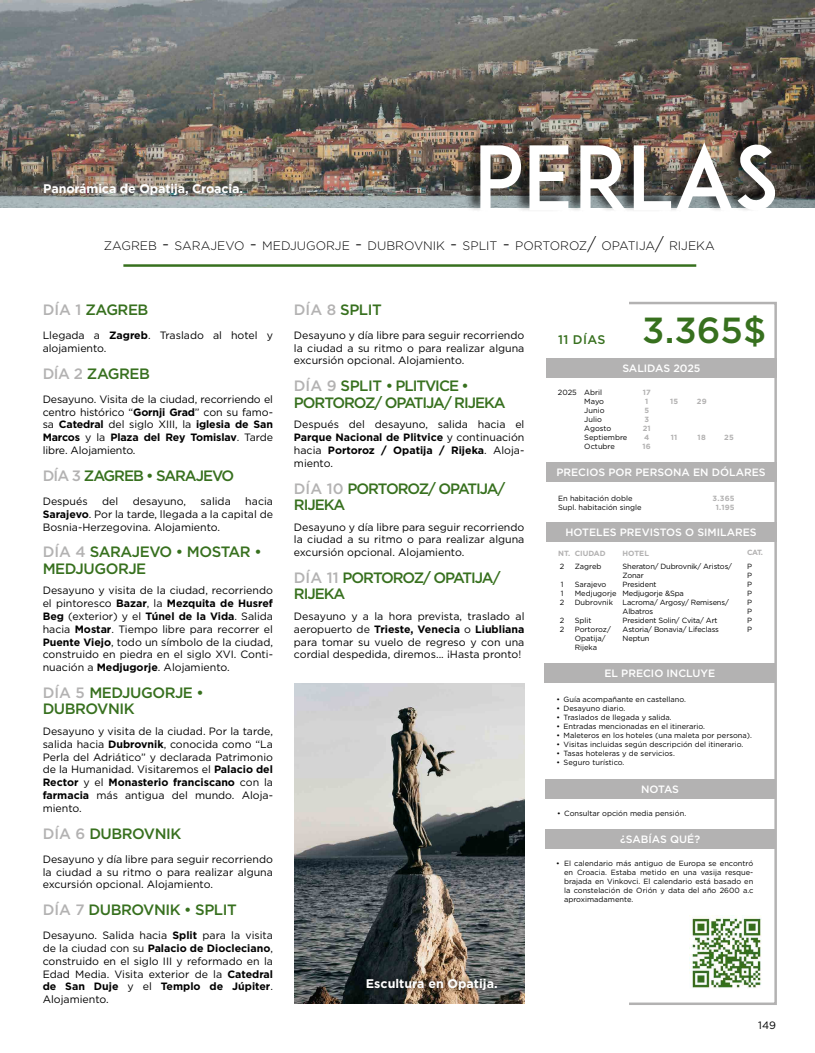
<style>
.page{position:relative;width:815px;height:1053px;background:#fff}
.page>*{position:absolute;margin:0;border:0;box-sizing:border-box;transform-origin:0 0}
.t1{font:87.5px "ADAM.CGPRO";color:#fff}
.t2{font:500 36.25px "Gotham";color:#37701e}
.t3{font:500 15px/16.2px "Gotham";letter-spacing:-.07em;color:#37701e}
.t4{font:500 15px/16.2px "Gotham";letter-spacing:-.035em;color:#37701e}
.t5{font:700 12.5px "Gotham";letter-spacing:-.01em;color:#fff}
.t6{font:500 12.5px "Gotham";letter-spacing:.03em;color:#37701e}
.t7{font:300 12.25px "Gotham";color:#000}
.t8{font:10.62px/12.8px "Gotham";color:#000;text-align:justify}
.t9{font:500 10.62px "Gotham";color:#fff}
.t10{font:10.62px "Gotham";color:#010202}
.t11{font:7.5px/9px "Gotham";color:#000}
.t12{font:7.5px/9px "Gotham";letter-spacing:-.02em;color:#000}
.t13{font:700 7.5px/9px "Gotham";letter-spacing:.005em;color:#b3b2b2;text-align:center}
.s1{font-size:17.5px}
.s2{color:#b3b2b2}
.s3{font-weight:700}
</style>
<div class="page">
<div style="left:628px;top:302px;width:149px;height:702px;border:2px solid #b3b2b2"></div>
<img style="left:0;top:0;width:815px;height:207px">
<hr style="left:123px;top:264px;width:573px;height:3px;background:#37701e">
<div style="left:465px;top:132px;width:308px;height:80px;background:#000;opacity:.6"></div>
<img style="left:294px;top:683px;width:230px;height:320px">
<div style="left:360px;top:972px;width:143px;height:24px;background:#000;opacity:.75"></div>
<img style="left:689px;top:915px;width:72px;height:73px">
<div style="left:546px;top:358px;width:231px;height:19px;background:#b3b2b2"></div>
<div style="left:546px;top:462px;width:230px;height:19px;background:#b3b2b2"></div>
<div style="left:546px;top:522px;width:231px;height:19px;background:#b3b2b2"></div>
<div style="left:545px;top:663px;width:230px;height:19px;background:#b3b2b2"></div>
<div style="left:545px;top:779px;width:230px;height:19px;background:#b3b2b2"></div>
<div style="left:545px;top:829px;width:230px;height:19px;background:#b3b2b2"></div>
<p class="t5" style="left:43px;top:180px;width:201px">Panorámica de Opatija, Croacia.</p>
<h1 class="t1" style="left:474px;top:125px;width:307px">PERLAS</h1>
<p class="t7" style="left:104px;top:238px;width:612px">ZAGREB <span class="s1">-</span> SARAJEVO <span class="s1">-</span> MEDJUGORJE <span class="s1">-</span> DUBROVNIK <span class="s1">-</span> SPLIT <span class="s1">-</span> PORTOROZ<span class="s1">/</span> OPATIJA<span class="s1">/</span> RIJEKA</p>
<h3 class="t4" style="left:43px;top:301px;width:107px"><span class="s2">DÍA 1</span> ZAGREB</h3>
<p class="t8" style="left:43px;top:328px;width:232px">Llegada a <span class="s3">Zagreb</span>. Traslado al hotel y alojamiento.</p>
<h3 class="t4" style="left:43px;top:365px;width:109px"><span class="s2">DÍA 2</span> ZAGREB</h3>
<p class="t8" style="left:43px;top:392px;width:232px">Desayuno. Visita de la ciudad, recorriendo el centro histórico “<span class="s3">Gornji Grad</span>” con su famo&shy;sa <span class="s3">Catedral</span> del siglo XIII, la <span class="s3">iglesia de San Marcos</span> y la <span class="s3">Plaza del Rey Tomislav</span>. Tarde libre. Alojamiento.</p>
<h3 class="t3" style="left:43px;top:467px;width:193px"><span class="s2">DÍA 3</span> ZAGREB • SARAJEVO</h3>
<p class="t8" style="left:43px;top:494px;width:47px">Después</p>
<p class="t8" style="left:102px;top:494px;width:18px">del</p>
<p class="t8" style="left:133px;top:494px;width:55px">desayuno,</p>
<p class="t8" style="left:201px;top:494px;width:32px">salida</p>
<p class="t8" style="left:43px;top:494px;width:232px;text-indent:203px">hacia <span class="s3">Sarajevo</span>. Por la tarde, llegada a la capital de Bosnia-Herzegovina. Alojamiento.</p>
<h3 class="t4" style="left:43px;top:543px;width:221px"><span class="s2">DÍA 4</span> SARAJEVO • MOSTAR •<br>MEDJUGORJE</h3>
<p class="t8" style="left:43px;top:584px;width:232px">Desayuno y visita de la ciudad, recorriendo el pintoresco <span class="s3">Bazar</span>, la <span class="s3">Mezquita de Husref Beg</span> (exterior) y el <span class="s3">Túnel de la Vida</span>. Salida hacia <span class="s3">Mostar</span>. Tiempo libre para recorrer el <span class="s3">Puente Viejo</span>, todo un símbolo de la ciudad, construido en piedra en el siglo XVI. Conti&shy;nuación a <span class="s3">Medjugorje</span>. Alojamiento.</p>
<h3 class="t4" style="left:43px;top:684px;width:163px"><span class="s2">DÍA 5</span> MEDJUGORJE •<br>DUBROVNIK</h3>
<p class="t8" style="left:43px;top:724px;width:232px">Desayuno y visita de la ciudad. Por la tarde, salida hacia <span class="s3">Dubrovnik</span>, conocida como “La Perla del Adriático” y declarada Patrimonio de la Humanidad. Visitaremos el <span class="s3">Palacio del Rector</span> y el <span class="s3">Monasterio franciscano</span> con la <span class="s3">farmacia</span> más antigua del mundo. Aloja&shy;miento.</p>
<h3 class="t4" style="left:43px;top:824px;width:140px"><span class="s2">DÍA 6</span> DUBROVNIK</h3>
<p class="t8" style="left:43px;top:852px;width:232px">Desayuno y día libre para seguir recorriendo la ciudad a su ritmo o para realizar alguna excursión opcional. Alojamiento.</p>
<h3 class="t4" style="left:43px;top:901px;width:196px"><span class="s2">DÍA 7</span> DUBROVNIK • SPLIT</h3>
<p class="t8" style="left:43px;top:928px;width:232px">Desayuno. Salida hacia <span class="s3">Split</span> para la visita de la ciudad con su <span class="s3">Palacio de Diocleciano</span>, construido en el siglo III y reformado en la Edad Media. Visita exterior de la <span class="s3">Catedral de San Duje</span> y el <span class="s3">Templo de Júpiter</span>.<br>Alojamiento.</p>
<h3 class="t4" style="left:294px;top:301px;width:89px"><span class="s2">DÍA 8</span> SPLIT</h3>
<p class="t8" style="left:294px;top:328px;width:232px">Desayuno y día libre para seguir recorriendo la ciudad a su ritmo o para realizar alguna excursión opcional. Alojamiento.</p>
<h3 class="t3" style="left:294px;top:377px;width:213px"><span class="s2">DÍA 9</span> SPLIT • PLITVICE •<br>PORTOROZ/ OPATIJA/ RIJEKA</h3>
<p class="t8" style="left:294px;top:418px;width:232px">Después del desayuno, salida hacia el <span class="s3">Parque Nacional de Plitvice</span> y continuación hacia <span class="s3">Portoroz / Opatija / Rijeka</span>. Aloja&shy;miento.</p>
<h3 class="t3" style="left:294px;top:480px;width:213px"><span class="s2">DÍA 10</span> PORTOROZ/ OPATIJA/<br>RIJEKA</h3>
<p class="t8" style="left:294px;top:520px;width:232px">Desayuno y día libre para seguir recorriendo la ciudad a su ritmo o para realizar alguna excursión opcional. Alojamiento.</p>
<h3 class="t3" style="left:294px;top:569px;width:208px"><span class="s2">DÍA 11</span> PORTOROZ/ OPATIJA/<br>RIJEKA</h3>
<p class="t8" style="left:294px;top:609px;width:232px">Desayuno y a la hora prevista, traslado al aeropuerto de <span class="s3">Trieste, Venecia</span> o <span class="s3">Liubliana </span>para tomar su vuelo de regreso y con una cordial despedida, diremos... ¡Hasta pronto!</p>
<p class="t5" style="left:366px;top:975px;width:133px">Escultura en Opatija.</p>
<p class="t6" style="left:558px;top:331px;width:49px">11 DÍAS</p>
<h2 class="t2" style="left:642px;top:306px;width:126px">3.365$</h2>
<p class="t9" style="left:622px;top:361px;width:80px">SALIDAS 2025</p>
<p class="t11" style="left:558px;top:388px;width:20px">2025</p>
<p class="t11" style="left:584px;top:388px;width:45px">Abril<br>Mayo<br>Junio<br>Julio<br>Agosto<br>Septiembre<br>Octubre</p>
<p class="t13" style="left:643px;top:388px;width:10px">17<br>1<br>5<br>3<br>21<br>4<br>16</p>
<p class="t13" style="left:670px;top:397px;width:10px">15</p>
<p class="t13" style="left:671px;top:433px;width:8px">11</p>
<p class="t13" style="left:697px;top:397px;width:11px">29</p>
<p class="t13" style="left:698px;top:433px;width:10px">18</p>
<p class="t13" style="left:724px;top:433px;width:11px">25</p>
<p class="t9" style="left:556px;top:465px;width:211px">PRECIOS POR PERSONA EN DÓLARES</p>
<p class="t11" style="left:558px;top:493px;width:85px">En habitación doble<br>Supl. habitación single</p>
<p class="t13" style="left:712px;top:493px;width:24px">3.365<br>1.195</p>
<p class="t9" style="left:565px;top:525px;width:193px">HOTELES PREVISTOS O SIMILARES</p>
<p class="t13" style="left:575px;top:548px;width:33px">CIUDAD</p>
<p class="t13" style="left:623px;top:548px;width:28px">HOTEL</p>
<p class="t13" style="left:747px;top:548px;width:17px">CAT.</p>
<p class="t11" style="left:747px;top:562px;width:7px;text-align:justify">P P P P P P P P</p>
<p class="t13" style="left:558px;top:548px;width:14px">NT.</p>
<p class="t11" style="left:560px;top:561px;width:6px">2</p>
<p class="t11" style="left:560px;top:579px;width:6px;text-align:justify">1<br>1<br>2</p>
<p class="t11" style="left:560px;top:615px;width:6px">2<br>2</p>
<p class="t12" style="left:623px;top:562px;width:111px">Sheraton/ Dubrovnik/ Aristos/<br>Zonar<br>President<br>Medjugorje &amp;Spa<br>Lacroma/ Argosy/ Remisens/<br>Albatros<br>President Solin/ Cvita/ Art<br>Astoria/ Bonavia/ Lifeclass<br>Neptun</p>
<p class="t11" style="left:575px;top:561px;width:28px">Zagreb</p>
<p class="t11" style="left:575px;top:579px;width:43px">Sarajevo<br>Medjugorje<br>Dubrovnik</p>
<p class="t11" style="left:575px;top:615px;width:38px">Split<br>Portoroz/<br>Opatija/<br>Rijeka</p>
<p class="t9" style="left:604px;top:666px;width:112px">EL PRECIO INCLUYE</p>
<p class="t11" style="left:556px;top:694px;width:131px">• Guía acompañante en castellano.</p>
<p class="t11" style="left:556px;top:703px;width:70px">• Desayuno diario.</p>
<p class="t11" style="left:556px;top:712px;width:117px">• Traslados de llegada y salida.</p>
<p class="t11" style="left:556px;top:721px;width:150px">• Entradas mencionadas en el itinerario.</p>
<p class="t11" style="left:556px;top:730px;width:197px">• Maleteros en los hoteles (una maleta por persona).</p>
<p class="t11" style="left:556px;top:739px;width:188px">• Visitas incluidas según descripción del itinerario.</p>
<p class="t11" style="left:556px;top:748px;width:120px">• Tasas hoteleras y de servicios.</p>
<p class="t11" style="left:556px;top:757px;width:69px">• Seguro turístico.</p>
<p class="t9" style="left:641px;top:782px;width:40px">NOTAS</p>
<p class="t11" style="left:557px;top:808px;width:130px">• Consultar opción media pensión.</p>
<p class="t9" style="left:620px;top:832px;width:82px">¿SABÍAS QUÉ?</p>
<p class="t11" style="left:564px;top:858px;width:191px;text-align:justify">El calendario más antiguo de Europa se encontró en Croacia. Estaba metido en una vasija resque&shy;brajada en Vinkovci. El calendario está basado en la constelación de Orión y data del año 2600 a.c aproximadamente.</p>
<p class="t11" style="left:556px;top:858px;width:5px">•</p>
<p class="t10" style="left:758px;top:1018px;width:19px">149</p>
</div>
